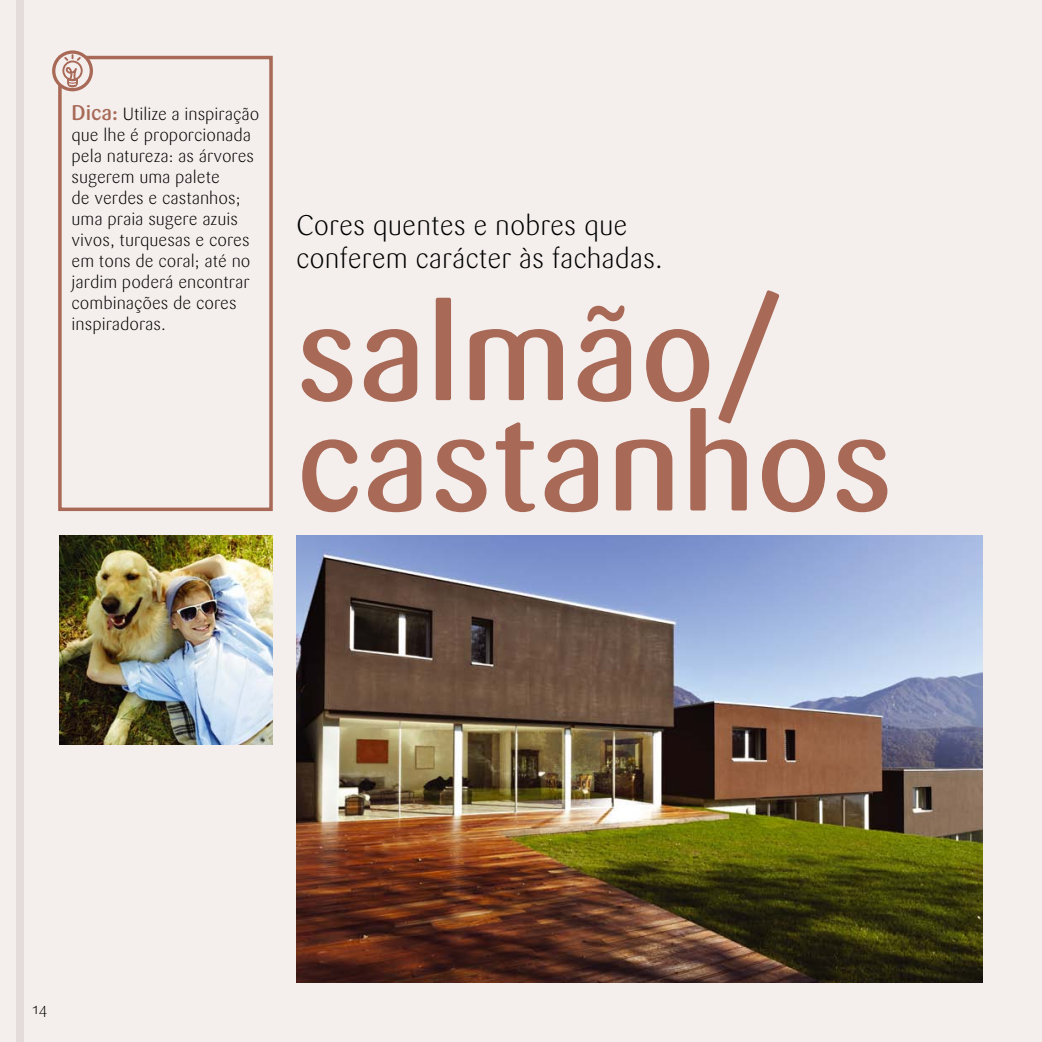
<style>
.page{position:relative;width:1042px;height:1042px;background:#fff}
.page>*{position:absolute;margin:0;border:0;box-sizing:border-box;transform-origin:0 0}
.t1{font:500 133.88px/110.2px "Sari Pro";color:#a86957}
.t2{font:300 28px/33.2px "Sari Pro";color:#000}
.t3{font:300 17.5px/21px "Sari Pro";color:#000}
.t4{font:300 15.75px "Sari Pro";color:#000}
.s1{font-weight:500;font-size:21px;color:#a86957}
</style>
<div class="page">
<hr style="left:1041px;top:0;width:1px;height:1042px;background:#f4efed">
<div style="left:0;top:0;width:1041px;height:1042px;background:#f4efed"></div>
<div style="left:16px;top:0;width:7px;height:1042px;background:#e4dcdb"></div>
<div style="left:58px;top:56px;width:215px;height:455px;border:4px solid #a86957"></div>
<svg style="left:52px;top:50px;width:41px;height:41px"></svg>
<img style="left:296px;top:536px;width:686px;height:446px">
<img style="left:60px;top:536px;width:213px;height:208px">
<p class="t3" style="left:72px;top:103px;width:189px"><span class="s1">Dica:</span> Utilize a inspiração que lhe é proporcionada pela natureza: as árvores sugerem uma palete<br>de verdes e castanhos; uma praia sugere azuis vivos, turquesas e cores em tons de coral; até no jardim poderá encontrar combinações de cores inspiradoras.</p>
<h2 class="t2" style="left:296px;top:208px;width:368px">Cores quentes e nobres que conferem carácter às fachadas.</h2>
<h1 class="t1" style="left:296px;top:298px;width:598px">salmão/ castanhos</h1>
<p class="t4" style="left:33px;top:998px;width:16px">14</p>
</div>
